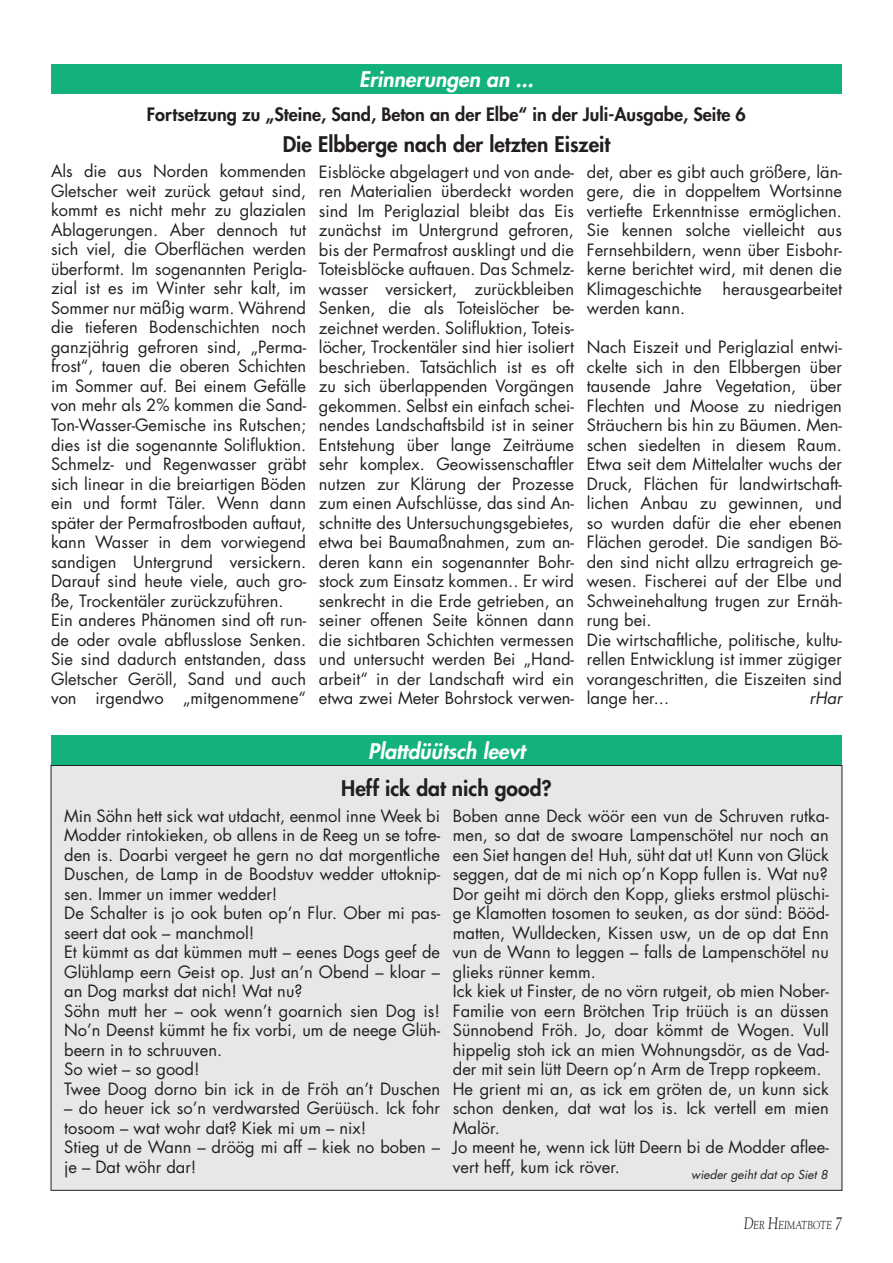
<style>
.page{position:relative;width:893px;height:1263px;background:#fff}
.page>*{position:absolute;margin:0;border:0;box-sizing:border-box;transform-origin:0 0}
.t1{font:800 21px "Futura Std";color:#231f20}
.t2{font:italic 800 21px "Futura Std";color:#fff}
.t3{font:800 18px "Futura Std";color:#231f20}
.t4{font:16.5px/19.5px "Futura Std";color:#231f20}
.t5{font:italic 16.5px "Futura Std";color:#231f20}
.t6{font:italic 12px "Futura Std";color:#231f20}
.t7{font:italic 11.55px "Goudy Std";color:#231f20;scale:.8 1}
.s1{font-size:16.5px}
</style>
<div class="page">
<div style="left:51px;top:64px;width:791px;height:30px;background:#13b27b"></div>
<div style="left:51px;top:765px;width:791px;height:425px;background:#e6e7e9"></div>
<div style="left:51px;top:735px;width:791px;height:30px;background:#13b27b"></div>
<p class="t2" style="left:359px;top:66px;width:176px">Erinnerungen an ...</p>
<p class="t3" style="left:147px;top:103px;width:601px">Fortsetzung zu „Steine, Sand, Beton an der Elbe“ in der Juli-Ausgabe, Seite 6</p>
<p class="t1" style="left:283px;top:130px;width:329px">Die Elbberge nach der letzten Eiszeit</p>
<p class="t4" style="left:51px;top:162px;width:257px">Als die aus Norden kommenden Gletscher weit zurück getaut sind, kommt es nicht mehr zu glazialen Ablagerungen. Aber dennoch tut sich viel, die Oberflächen werden überformt. Im sogenannten Perigla&shy;zial ist es im Winter sehr kalt, im Sommer nur mäßig warm. Während die tieferen Bodenschichten noch ganzjährig gefroren sind, „Perma&shy;frost“, tauen die oberen Schichten im Sommer auf. Bei einem Gefälle von mehr als 2% kommen die Sand-Ton-Wasser-Gemische ins Rutschen; dies ist die sogenannte Solifluktion.<br>Schmelz- und Regenwasser gräbt sich linear in die breiartigen Böden ein und formt Täler. Wenn dann später der Permafrostboden auftaut, kann Wasser in dem vorwiegend sandigen Untergrund versickern.<br>Darauf sind heute viele, auch gro&shy;ße, Trockentäler zurückzuführen.<br>Ein anderes Phänomen sind oft run&shy;de oder ovale abflusslose Senken.<br>Sie sind dadurch entstanden, dass Gletscher Geröll, Sand und auch von irgendwo „mitgenommene“</p>
<p class="t4" style="left:319px;top:162px;width:257px;text-align:justify">Eisblöcke abgelagert und von ande&shy;ren Materialien überdeckt worden sind Im Periglazial bleibt das Eis zunächst im Untergrund gefroren, bis der Permafrost ausklingt und die Toteisblöcke auftauen. Das Schmelz&shy;wasser versickert, zurückbleiben Senken, die als Toteislöcher be&shy;zeichnet werden. Solifluktion, Toteis&shy;löcher, Trockentäler sind hier isoliert beschrieben. Tatsächlich ist es oft zu sich überlappenden Vorgängen gekommen. Selbst ein einfach schei&shy;nendes Landschaftsbild ist in seiner Entstehung über lange Zeiträume sehr komplex. Geowissenschaftler nutzen zur Klärung der Prozesse zum einen Aufschlüsse, das sind An&shy;schnitte des Untersuchungsgebietes, etwa bei Baumaßnahmen, zum an&shy;deren kann ein sogenannter Bohr&shy;stock zum Einsatz kommen.. Er wird senkrecht in die Erde getrieben, an seiner offenen Seite können dann die sichtbaren Schichten vermessen und untersucht werden Bei „Hand&shy;arbeit“ in der Landschaft wird ein etwa zwei Meter Bohrstock verwen-</p>
<p class="t4" style="left:587px;top:162px;width:257px;text-align:justify">det, aber es gibt auch größere, län&shy;gere, die in doppeltem Wortsinne vertiefte Erkenntnisse ermöglichen.<br>Sie kennen solche vielleicht aus Fernsehbildern, wenn über Eisbohr&shy;kerne berichtet wird, mit denen die Klimageschichte</p>
<p class="t4" style="left:722px;top:279px;width:121px">herausgearbeitet</p>
<p class="t4" style="left:587px;top:298px;width:100px">werden kann.</p>
<p class="t4" style="left:587px;top:337px;width:257px">Nach Eiszeit und Periglazial entwi&shy;ckelte sich in den Elbbergen über tausende Jahre Vegetation, über<br>Flechten und Moose zu niedrigen<br>Sträuchern bis hin zu Bäumen. Men&shy;schen siedelten in diesem Raum.<br>Etwa seit dem Mittelalter wuchs der<br>Druck, Flächen für landwirtschaft&shy;lichen Anbau zu gewinnen, und so wurden dafür die eher ebenen<br>Flächen gerodet. Die sandigen Bö&shy;den sind nicht allzu ertragreich ge&shy;wesen. Fischerei auf der Elbe und<br>Schweinehaltung trugen zur Ernäh&shy;rung bei.<br>Die wirtschaftliche, politische, kultu&shy;rellen Entwicklung ist immer zügiger vorangeschritten, die Eiszeiten sind lange her...</p>
<p class="t5" style="left:810px;top:688px;width:34px">rHar</p>
<p class="t2" style="left:368px;top:738px;width:158px">Plattdüütsch leevt</p>
<p class="t1" style="left:341px;top:775px;width:212px">Heff ick dat nich good?</p>
<p class="t4" style="left:64px;top:806px;width:377px">Min Söhn hett sick wat utdacht, eenmol inne Week bi Modder rintokieken, ob allens in de Reeg un se tofre&shy;den is. Doarbi vergeet he gern no dat morgentliche Duschen, de Lamp in de Boodstuv wedder uttoknip&shy;sen. Immer un immer wedder!<br>De Schalter is jo ook buten op’n Flur. Ober mi pas&shy;seert dat ook – manchmol!<br>Et kümmt as dat kümmen mutt – eenes Dogs geef de Glühlamp eern Geist op. Just an’n Obend – kloar – an Dog markst dat nich! Wat nu?<br>Söhn mutt her – ook wenn’t goarnich sien Dog is!<br>No’n Deenst kümmt he fix vorbi, um de neege Glüh&shy;beern in to schruuven.<br>So wiet – so good!<br>Twee Doog dorno bin ick in de Fröh an’t Duschen</p>
<p class="t4" style="left:64px;top:1099px;width:377px">– do heuer ick so’n verdwarsted Gerüüsch. Ick fohr tosoom – wat wohr dat? Kiek mi um – nix!<br>Stieg ut de Wann – dröög mi aff – kiek no boben – je – Dat wöhr dar!</p>
<p class="t4" style="left:453px;top:806px;width:377px">Boben anne Deck wöör een vun de Schruven rutka&shy;men, so dat de swoare Lampenschötel nur noch an een Siet hangen de! Huh, süht dat ut! Kunn von Glück seggen, dat de mi nich op’n Kopp fullen is. Wat nu?<br>Dor geiht mi dörch den Kopp, glieks erstmol plüschi&shy;ge Klamotten tosomen to seuken, as dor sünd: Bööd&shy;matten, Wulldecken, Kissen usw, un de op dat Enn vun de Wann to leggen – falls de Lampenschötel nu glieks rünner kemm.<br>Ick kiek ut Finster, de no vörn rutgeit, ob mien Nober-Familie von eern Brötchen Trip trüüch is an düssen Sünnobend Fröh. Jo, doar kömmt de Wogen. Vull hippelig stoh ick an mien Wohnungsdör, as de Vad&shy;der mit sein lütt Deern op’n Arm de Trepp ropkeem.<br>He grient mi an, as ick em gröten de, un kunn sick schon denken, dat wat los is. Ick vertell em mien Malör.<br>Jo meent he, wenn ick lütt Deern bi de Modder aflee&shy;vert heff, kum ick röver.</p>
<p class="t6" style="left:691px;top:1167px;width:138px">wieder geiht dat op Siet 8</p>
<p class="t7" style="left:744px;top:1217px;width:124px"><span class="s1">D</span>ER <span class="s1">H</span>EIMATBOTE <span class="s1">7</span></p>
</div>
